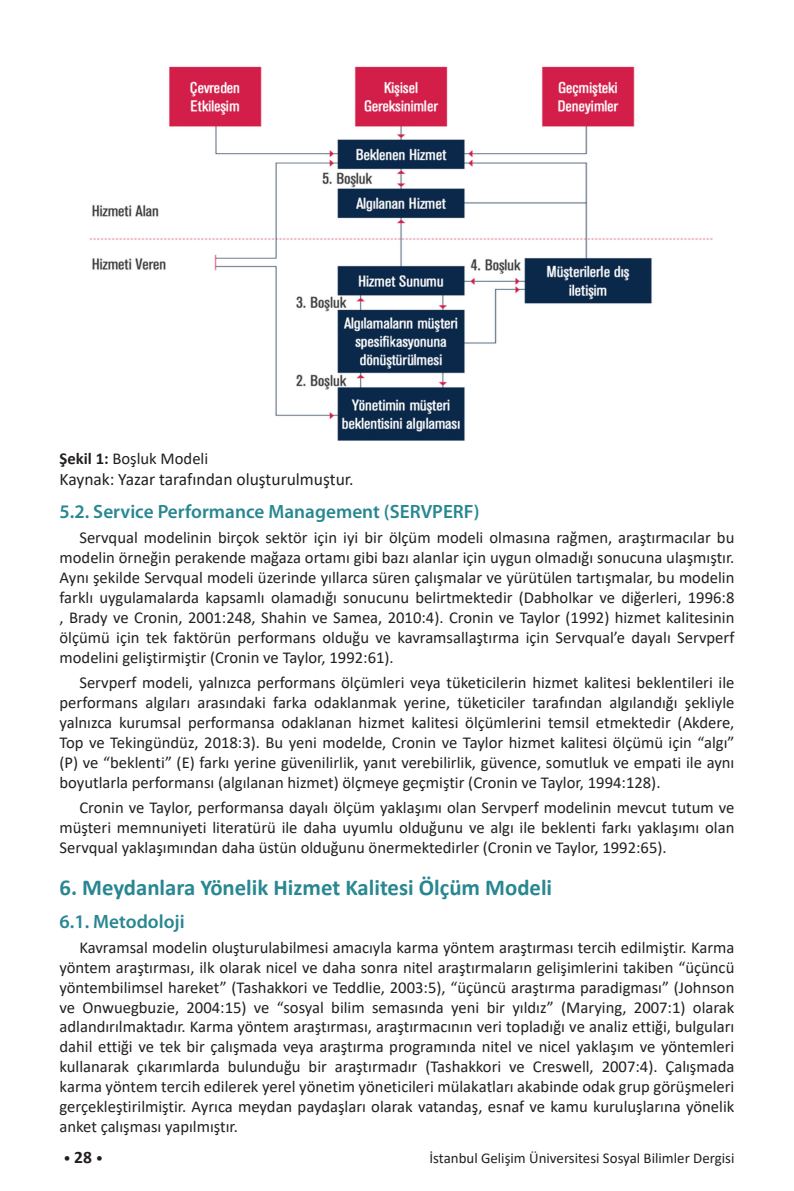
<style>
.page{position:relative;width:794px;height:1191px;background:#fff}
.page>*{position:absolute;margin:0;border:0;box-sizing:border-box;transform-origin:0 0}
.Ana_Başlık{font:700 22.75px "Calibri";color:#288791}
.Ara_Başlık{font:600 19.25px "Myriad Pro";color:#288791}
.Ana_Metin{font:17.5px "Calibri";color:#231f20}
.Ana_Metin-2{font:16.62px/19.9px "Calibri";color:#231f20;text-align:justify}
.t1{font:14.88px "Calibri";color:#231f20}
.s1{font-weight:700}
.s2{font-weight:700;font-size:17.5px}
</style>
<div class="page">
<img style="left:89px;top:66px;width:624px;height:375px">
<p class="Ana_Metin-2" style="left:60px;top:448px;width:150px"><span class="s1">Şekil 1:</span> Boşluk Modeli</p>
<p class="Ana_Metin" style="left:60px;top:467px;width:295px">Kaynak: Yazar tarafından oluşturulmuştur.</p>
<p class="Ara_Başlık" style="left:60px;top:499px;width:421px">5.2. Service Performance Management (SERVPERF)</p>
<p class="Ana_Metin-2" style="left:60px;top:527px;width:676px;text-indent:20px">Servqual modelinin birçok sektör için iyi bir ölçüm modeli olmasına rağmen, araştırmacılar bu modelin örneğin perakende mağaza ortamı gibi bazı alanlar için uygun olmadığı sonucuna ulaşmıştır.<br>Aynı şekilde Servqual modeli üzerinde yıllarca süren çalışmalar ve yürütülen tartışmalar, bu modelin farklı uygulamalarda kapsamlı olamadığı sonucunu belirtmektedir (Dabholkar ve diğerleri, 1996:8 , Brady ve Cronin, 2001:248, Shahin ve Samea, 2010:4). Cronin ve Taylor (1992) hizmet kalitesinin ölçümü için tek faktörün performans olduğu ve kavramsallaştırma için Servqual’e dayalı Servperf modelini geliştirmiştir (Cronin ve Taylor, 1992:61).</p>
<p class="Ana_Metin-2" style="left:60px;top:672px;width:676px;text-indent:20px">Servperf modeli, yalnızca performans ölçümleri veya tüketicilerin hizmet kalitesi beklentileri ile performans algıları arasındaki farka odaklanmak yerine, tüketiciler tarafından algılandığı şekliyle yalnızca kurumsal performansa odaklanan hizmet kalitesi ölçümlerini temsil etmektedir (Akdere, Top ve Tekingündüz, 2018:3). Bu yeni modelde, Cronin ve Taylor hizmet kalitesi ölçümü için “algı” (P) ve “beklenti” (E) farkı yerine güvenilirlik, yanıt verebilirlik, güvence, somutluk ve empati ile aynı boyutlarla performansı (algılanan hizmet) ölçmeye geçmiştir (Cronin ve Taylor, 1994:128).</p>
<p class="Ana_Metin-2" style="left:60px;top:796px;width:676px;text-indent:20px">Cronin ve Taylor, performansa dayalı ölçüm yaklaşımı olan Servperf modelinin mevcut tutum ve müşteri memnuniyeti literatürü ile daha uyumlu olduğunu ve algı ile beklenti farkı yaklaşımı olan Servqual yaklaşımından daha üstün olduğunu önermektedirler (Cronin ve Taylor, 1992:65).</p>
<p class="Ana_Başlık" style="left:60px;top:871px;width:494px">6. Meydanlara Yönelik Hizmet Kalitesi Ölçüm Modeli</p>
<p class="Ara_Başlık" style="left:60px;top:909px;width:127px">6.1. Metodoloji</p>
<p class="Ana_Metin-2" style="left:60px;top:936px;width:676px;text-indent:20px">Kavramsal modelin oluşturulabilmesi amacıyla karma yöntem araştırması tercih edilmiştir. Karma yöntem araştırması, ilk olarak nicel ve daha sonra nitel araştırmaların gelişimlerini takiben “üçüncü yöntembilimsel hareket” (Tashakkori ve Teddlie, 2003:5), “üçüncü araştırma paradigması” (Johnson ve Onwuegbuzie, 2004:15) ve “sosyal bilim semasında yeni bir yıldız” (Marying, 2007:1) olarak adlandırılmaktadır. Karma yöntem araştırması, araştırmacının veri topladığı ve analiz ettiği, bulguları dahil ettiği ve tek bir çalışmada veya araştırma programında nitel ve nicel yaklaşım ve yöntemleri kullanarak çıkarımlarda bulunduğu bir araştırmadır (Tashakkori ve Creswell, 2007:4). Çalışmada karma yöntem tercih edilerek yerel yönetim yöneticileri mülakatları akabinde odak grup görüşmeleri gerçekleştirilmiştir. Ayrıca meydan paydaşları olarak vatandaş, esnaf ve kamu kuruluşlarına yönelik anket çalışması yapılmıştır.</p>
<p class="t1" style="left:63px;top:1147px;width:41px">• <span class="s2">28</span> •</p>
<p class="t1" style="left:429px;top:1147px;width:306px">İstanbul Gelişim Üniversitesi Sosyal Bilimler Dergisi</p>
</div>
